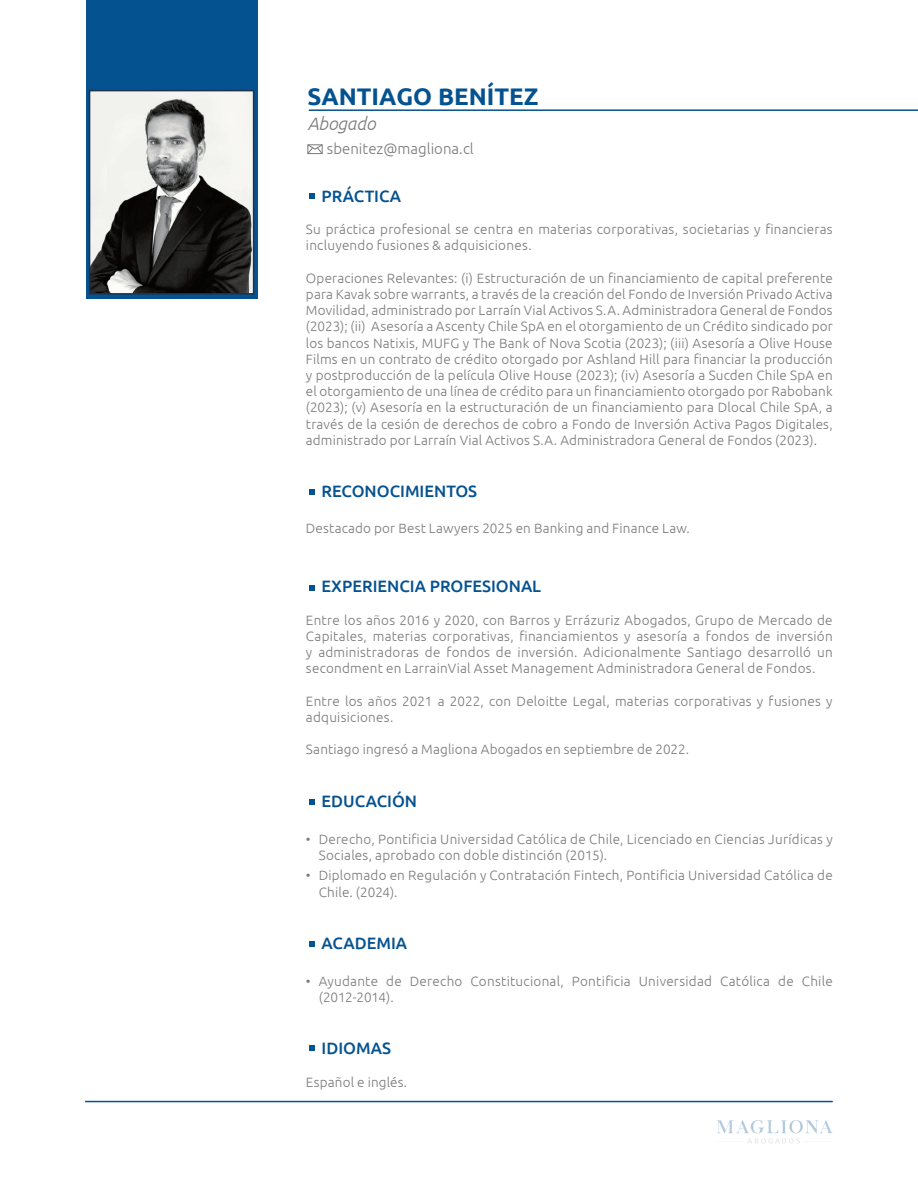
<style>
.page{position:relative;width:918px;height:1188px;background:#fff}
.page>*{position:absolute;margin:0;border:0;box-sizing:border-box;transform-origin:0 0}
.t1{font:700 24px "Ubuntu";color:#055290}
.t2{font:italic 300 18px "Ubuntu";color:#7a7a7c}
.t3{font:500 16.5px "Ubuntu";color:#055290}
.t4{font:300 15px "Ubuntu";color:#7a7a7c}
.t5{font:300 13.5px/16.2px "Ubuntu";letter-spacing:.02em;color:#7a7a7c}
</style>
<div class="page">
<div style="left:86px;top:0;width:172px;height:298px;background:#055290"></div>
<img style="left:92px;top:93px;width:159px;height:199px">
<div style="left:89px;top:90px;width:165px;height:205px;border:2px solid #1f324e"></div>
<hr style="left:309px;top:109px;width:609px;height:2px;background:#055290">
<svg style="left:307px;top:144px;width:16px;height:10px"></svg>
<svg style="left:309px;top:489px;width:6px;height:6px"></svg>
<svg style="left:309px;top:585px;width:6px;height:6px"></svg>
<svg style="left:309px;top:799px;width:6px;height:6px"></svg>
<svg style="left:309px;top:941px;width:6px;height:6px"></svg>
<svg style="left:309px;top:193px;width:6px;height:6px"></svg>
<hr style="left:85px;top:1101px;width:748px;height:1px;background:#055290">
<svg style="left:717px;top:1120px;width:116px;height:23px"></svg>
<svg style="left:309px;top:1045px;width:6px;height:6px"></svg>
<h1 class="t1" style="left:307px;top:82px;width:232px">SANTIAGO BENÍTEZ</h1>
<h2 class="t2" style="left:307px;top:113px;width:70px">Abogado</h2>
<p class="t4" style="left:327px;top:139px;width:148px">sbenitez@magliona.cl</p>
<p class="t3" style="left:322px;top:186px;width:81px">PRÁCTICA</p>
<p class="t5" style="left:306px;top:221px;width:528px">Su práctica profesional se centra en materias corporativas, societarias y financieras incluyendo fusiones &amp; adquisiciones.</p>
<p class="t5" style="left:306px;top:270px;width:528px;text-align:justify">Operaciones Relevantes: (i) Estructuración de un financiamiento de capital preferente para Kavak sobre warrants, a través de la creación del Fondo de Inversión Privado Activa Movilidad, administrado por Larraín Vial Activos S.A. Administradora General de Fondos (2023); (ii) Asesoría a Ascenty Chile SpA en el otorgamiento de un Crédito sindicado por los bancos Natixis, MUFG y The Bank of Nova Scotia (2023); (iii) Asesoría a Olive House Films en un contrato de crédito otorgado por Ashland Hill para financiar la producción y postproducción de la película Olive House (2023); (iv) Asesoría a Sucden Chile SpA en el otorgamiento de una línea de crédito para un financiamiento otorgado por Rabobank (2023); (v) Asesoría en la estructuración de un financiamiento para Dlocal Chile SpA, a través de la cesión de derechos de cobro a Fondo de Inversión Activa Pagos Digitales, administrado por Larraín Vial Activos S.A. Administradora General de Fondos (2023).</p>
<p class="t3" style="left:322px;top:481px;width:157px">RECONOCIMIENTOS</p>
<p class="t5" style="left:306px;top:520px;width:385px">Destacado por Best Lawyers 2025 en Banking and Finance Law.</p>
<p class="t3" style="left:322px;top:576px;width:221px">EXPERIENCIA PROFESIONAL</p>
<p class="t5" style="left:306px;top:612px;width:528px;text-align:justify">Entre los años 2016 y 2020, con Barros y Errázuriz Abogados, Grupo de Mercado de Capitales, materias corporativas, financiamientos y asesoría a fondos de inversión y administradoras de fondos de inversión. Adicionalmente Santiago desarrolló un secondment en LarrainVial Asset Management Administradora General de Fondos.</p>
<p class="t5" style="left:306px;top:693px;width:528px">Entre los años 2021 a 2022, con Deloitte Legal, materias corporativas y fusiones y adquisiciones.</p>
<p class="t5" style="left:306px;top:741px;width:385px">Santiago ingresó a Magliona Abogados en septiembre de 2022.</p>
<p class="t3" style="left:322px;top:790px;width:97px">EDUCACIÓN</p>
<p class="t5" style="left:319px;top:830px;width:516px;text-indent:-13px">• Derecho, Pontificia Universidad Católica de Chile, Licenciado en Ciencias Jurídicas y<br>Sociales, aprobado con doble distinción (2015).</p>
<p class="t5" style="left:319px;top:867px;width:516px;text-indent:-13px">• Diplomado en Regulación y Contratación Fintech, Pontificia Universidad Católica de<br>Chile. (2024).</p>
<p class="t3" style="left:322px;top:933px;width:87px">ACADEMIA</p>
<p class="t5" style="left:319px;top:973px;width:516px;text-indent:-13px">• Ayudante de Derecho Constitucional, Pontificia Universidad Católica de Chile (2012-2014).</p>
<p class="t3" style="left:322px;top:1038px;width:71px">IDIOMAS</p>
<p class="t5" style="left:306px;top:1073px;width:103px">Español e inglés.</p>
</div>
